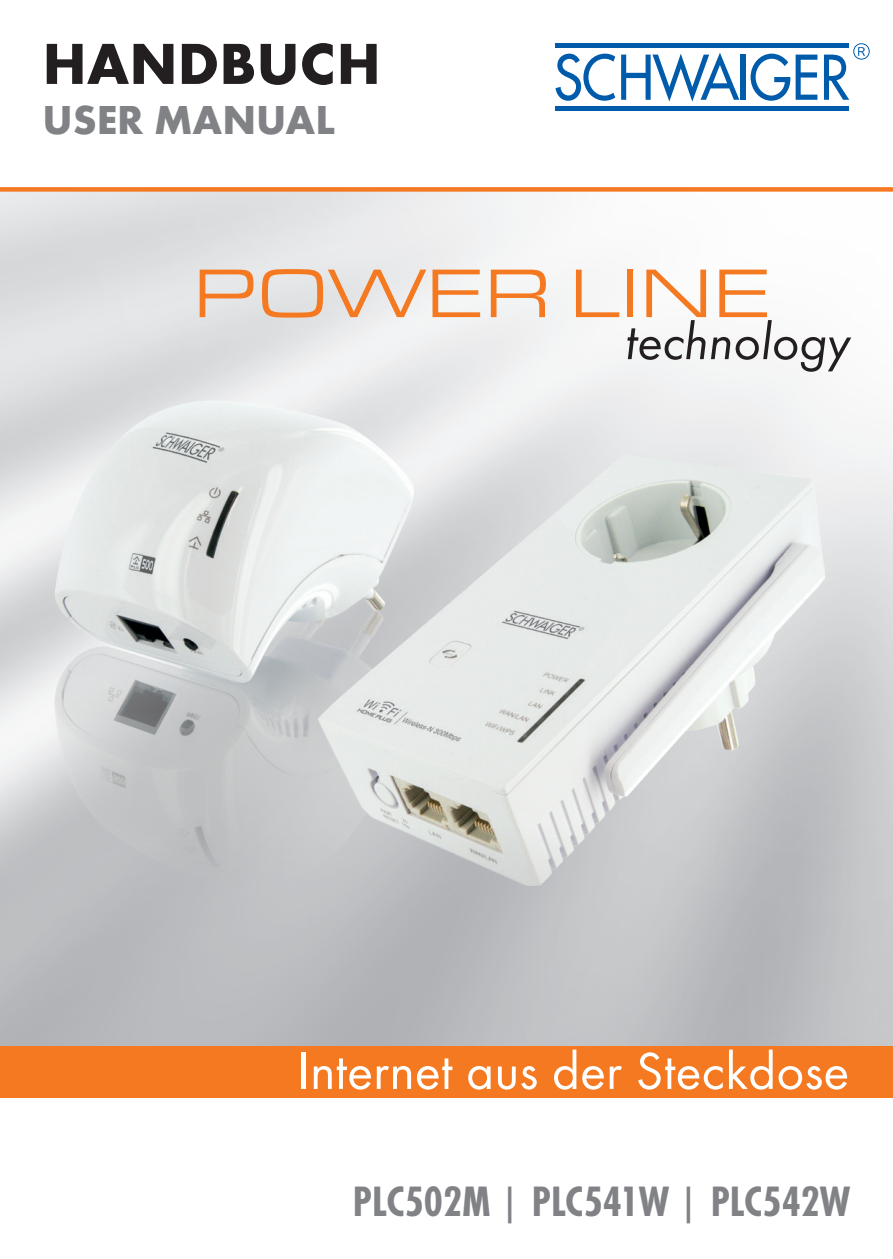
<style>
.page{position:relative;width:893px;height:1259px;background:#fff}
.page>*{position:absolute;margin:0;border:0;box-sizing:border-box;transform-origin:0 0}
.t1{font:71.1px "Eurostile OT Ext";color:#f47921}
.t2{font:700 60px "Futura TOT";color:#231f20}
.t3{font:54px "Futura TOT Boo";color:#fff}
.t4{font:53.4px "Futura TOT Boo Obl";color:#231f20}
.t5{font:44.1px "Futura TOT Bol Con";color:#808285}
.t6{font:700 42px "Futura TOT";color:#808285}
.s1{font-family:"Futura TOT Boo"}
</style>
<div class="page">
<div style="left:0;top:1046px;width:893px;height:51px;background:#f47921"></div>
<div style="left:0;top:187px;width:893px;height:5px;background:#f47921"></div>
<svg style="left:621px;top:53px;width:118px;height:49px"></svg>
<div style="left:740px;top:55px;width:5px;height:45px;background:#015bab"></div>
<svg style="left:751px;top:54px;width:39px;height:47px"></svg>
<svg style="left:796px;top:55px;width:21px;height:45px"></svg>
<div style="left:555px;top:43px;width:294px;height:5px;background:#015bab"></div>
<hr style="left:555px;top:107px;width:294px;height:4px;background:#015bab">
<svg style="left:555px;top:54px;width:60px;height:47px"></svg>
<svg style="left:824px;top:43px;width:46px;height:57px"></svg>
<img style="left:51px;top:398px;width:366px;height:489px">
<img style="left:319px;top:455px;width:506px;height:430px">
<h2 class="t2" style="left:43px;top:27px;width:340px">HANDBUCH</h2>
<p class="t6" style="left:43px;top:94px;width:294px">USER MANUAL</p>
<h1 class="t1" style="left:193px;top:255px;width:579px">POWER LINE</h1>
<p class="t4" style="left:625px;top:310px;width:227px">technology</p>
<p class="t3" style="left:297px;top:1038px;width:554px">Internet aus der Steckdose</p>
<p class="t5" style="left:353px;top:1176px;width:499px">PLC502M <span class="s1">|</span> PLC541W <span class="s1">|</span> PLC542W</p>
</div>
